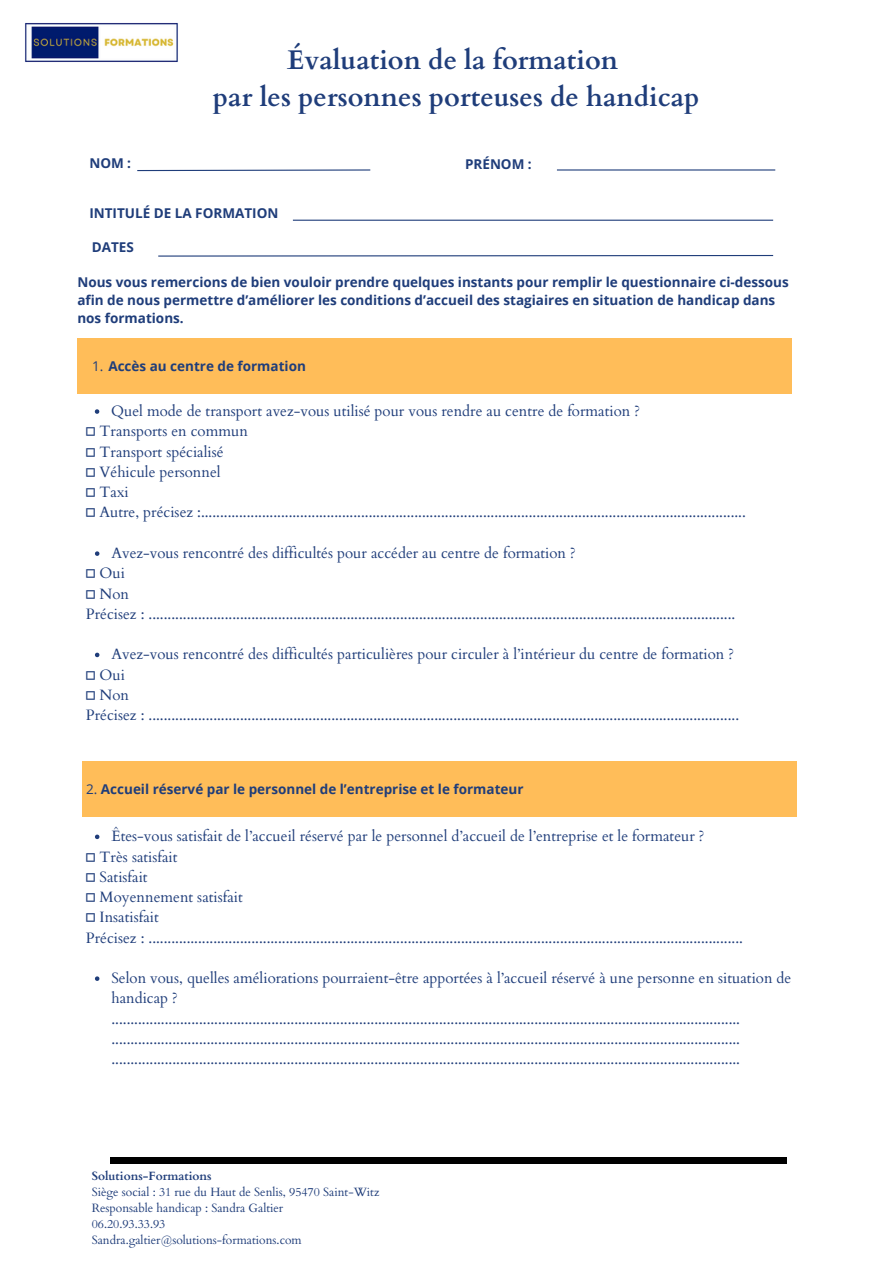
<style>
.page{position:relative;width:894px;height:1264px;background:#fff}
.page>*{position:absolute;margin:0;border:0;box-sizing:border-box;transform-origin:0 0}
.t1{font:700 27px/37.2px "Cardo";color:#1f3d7a;text-align:center}
.t2{font:15px/20.2px "Cardo";color:#1f3d7a}
.t3{font:700 13.5px/18px "Open Sans";color:#1f3d7a}
.t4{font:12px "Cardo";color:#1f3d7a}
.t5{font:700 12px "Cardo";color:#1f3d7a}
.s1{font-weight:400}
</style>
<div class="page">
<svg style="left:137px;top:169px;width:234px;height:3px"></svg>
<hr style="left:293px;top:220px;width:480px;height:1px;background:#1f3d7a">
<div style="left:82px;top:761px;width:714px;height:55px;background:#ffbd59"></div>
<div style="left:77px;top:338px;width:715px;height:56px;background:#ffbd59"></div>
<img style="left:25px;top:23px;width:153px;height:39px">
<hr style="left:556px;top:169px;width:219px;height:1px;background:#1f3d7a">
<svg style="left:158px;top:254px;width:616px;height:3px"></svg>
<div style="left:110px;top:1156px;width:676px;height:7px;background:#000"></div>
<svg style="left:95px;top:409px;width:4px;height:5px"></svg>
<svg style="left:95px;top:834px;width:4px;height:5px"></svg>
<svg style="left:95px;top:976px;width:4px;height:4px"></svg>
<svg style="left:95px;top:551px;width:4px;height:5px"></svg>
<svg style="left:95px;top:652px;width:4px;height:5px"></svg>
<h2 class="t1" style="left:213px;top:42px;width:488px">Évaluation de la formation<br>par les personnes porteuses de handicap</h2>
<p class="t3" style="left:89px;top:154px;width:43px">NOM :</p>
<h1 class="t3" style="left:89px;top:203px;width:190px">INTITULÉ DE LA FORMATION</h1>
<h3 class="t3" style="left:92px;top:238px;width:44px">DATES</h3>
<p class="t3" style="left:465px;top:154px;width:68px">PRÉNOM :</p>
<p class="t3" style="left:77px;top:273px;width:712px">Nous vous remercions de bien vouloir prendre quelques instants pour remplir le questionnaire ci-dessous afin de nous permettre d’améliorer les conditions d’accueil des stagiaires en situation de handicap dans nos formations.</p>
<h2 class="t3" style="left:92px;top:357px;width:215px"><span class="s1">1.</span> Accès au centre de formation</h2>
<p class="t2" style="left:111px;top:401px;width:530px">Quel mode de transport avez-vous utilisé pour vous rendre au centre de formation ?</p>
<h4 class="t2" style="left:86px;top:421px;width:163px">□ Transports en commun</h4>
<h4 class="t2" style="left:86px;top:442px;width:139px">□ Transport spécialisé</h4>
<h4 class="t2" style="left:86px;top:462px;width:136px">□ Véhicule personnel</h4>
<h4 class="t2" style="left:86px;top:482px;width:44px">□ Taxi</h4>
<h4 class="t2" style="left:86px;top:502px;width:661px">□ Autre, précisez :...............................................................................................................................................</h4>
<p class="t2" style="left:111px;top:543px;width:465px">Avez-vous rencontré des difficultés pour accé der au centre de formation ?</p>
<p class="t2" style="left:86px;top:563px;width:41px">□ Oui</p>
<p class="t2" style="left:86px;top:584px;width:650px">□ Non<br>Précisez : ..........................................................................................................................................................</p>
<p class="t2" style="left:111px;top:644px;width:624px">Avez-vous rencontré des difficultés particulières pour circuler à l’intérieur du centre de formation ?</p>
<p class="t2" style="left:86px;top:665px;width:41px">□ Oui</p>
<p class="t2" style="left:86px;top:685px;width:654px">□ Non<br>Précisez : ...........................................................................................................................................................</p>
<h2 class="t3" style="left:86px;top:779px;width:439px"><span class="s1">2.</span> Accueil réservé par le personnel de l’entreprise et le formateur</h2>
<p class="t2" style="left:111px;top:826px;width:594px">Êtes-vous satisfait de l’accueil réservé par le personnel d’accueil de l’entreprise et le formateur ?</p>
<h4 class="t2" style="left:86px;top:846px;width:93px">□ Très satisfait</h4>
<h4 class="t2" style="left:86px;top:867px;width:63px">□ Satisfait</h4>
<h4 class="t2" style="left:86px;top:887px;width:158px">□ Moyennement satisfait</h4>
<h4 class="t2" style="left:86px;top:907px;width:658px">□ Insatisfait<br>Précisez : ............................................................................................................................................................</h4>
<p class="t2" style="left:111px;top:968px;width:681px">Selon vous, quelles améliorations pourraient-être apportées à l’accueil réservé à une personne en situation de handicap ? ..................................................................................................................................................................... ..................................................................................................................................................................... .....................................................................................................................................................................</p>
<h4 class="t5" style="left:92px;top:1167px;width:121px">Solutions-Formations</h4>
<h4 class="t4" style="left:92px;top:1183px;width:289px">Siège social : 31 rue du Haut de Senlis, 95470 Saint-Witz</h4>
<p class="t4" style="left:92px;top:1199px;width:193px">Responsable handicap : Sandra Galtier</p>
<h4 class="t4" style="left:92px;top:1215px;width:75px">06.20.93.33.93</h4>
<p class="t4" style="left:92px;top:1231px;width:211px">Sandra.galtier@solutions-formations.com</p>
</div>
